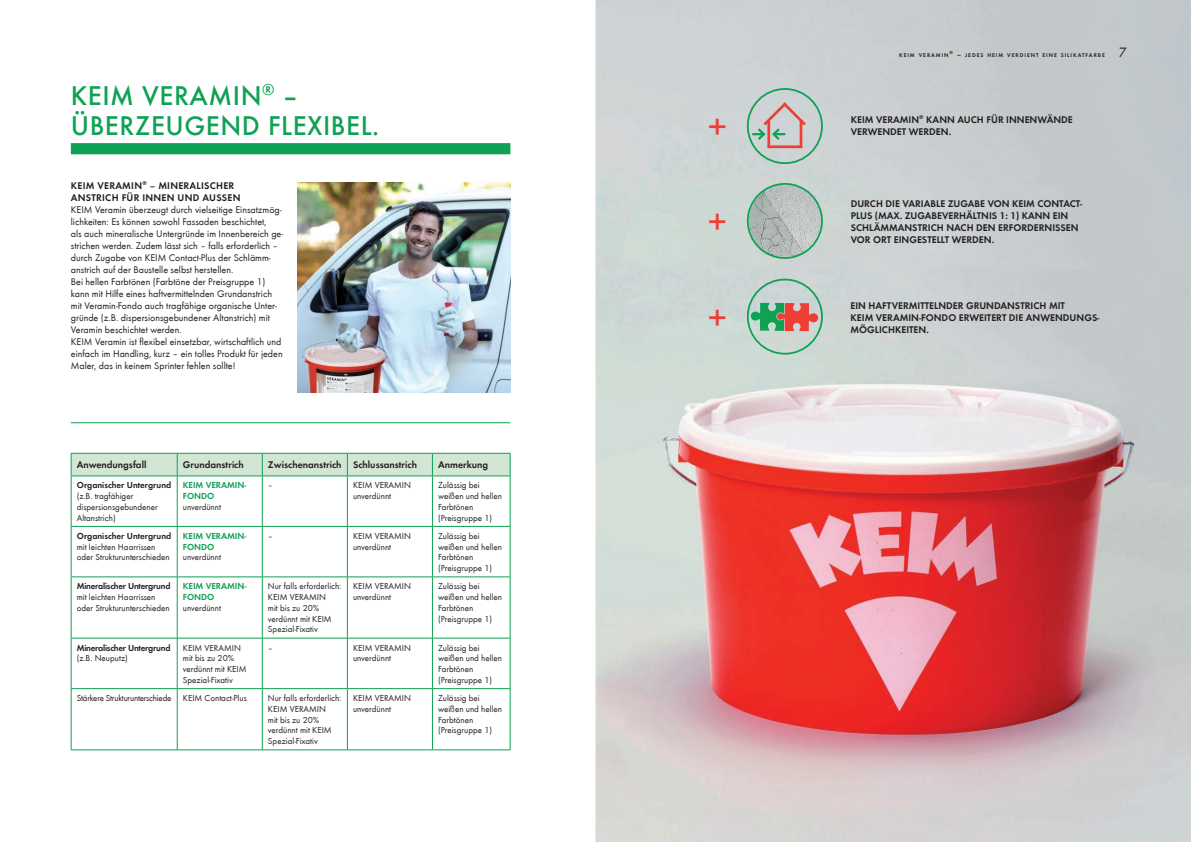
<style>
.page{position:relative;width:1191px;height:842px;background:#fff}
.page>*{position:absolute;margin:0;border:0;box-sizing:border-box;transform-origin:0 0}
.t1{font:500 35px "Futura T";color:#ee3e35}
.t2{font:500 28px/30px "Futura T";letter-spacing:.02em;color:#0fa154}
.t3{font:14px "Futura T Boo";color:#231f20}
.t4{font:10px/12px "Futura T Boo";color:#231f20}
.t5{font:10px/12px "Futura T Dem";color:#231f20}
.t6{font:10px/12px "Futura T Dem";letter-spacing:.025em;color:#231f20}
.t7{font:9px/10.8px "Futura T Boo";color:#231f20}
.t8{font:9px/10.8px "Futura T Dem";color:#0fa154}
.t9{font:9px "Futura T Dem";letter-spacing:-.02em;color:#231f20}
.t10{font:9px "Futura T Dem";color:#231f20}
.t11{font:9px "Futura T Boo";letter-spacing:-.025em;color:#231f20}
.t12{font:5.6px "Futura T Dem";letter-spacing:.17em;color:#231f20}
.s1{font-size:8px}
</style>
<div class="page">
<img style="left:595px;top:0;width:596px;height:842px">
<img style="left:298px;top:183px;width:212px;height:210px">
<div style="left:71px;top:143px;width:439px;height:11px;background:#0fa154"></div>
<div style="left:747px;top:88px;width:76px;height:76px;border:2px solid #0fa154;border-radius:50%"></div>
<svg style="left:747px;top:183px;width:76px;height:76px;background:#b4c0bb"></svg>
<hr style="left:799px;top:120px;width:3px;height:28px;background:#ee3e35">
<hr style="left:767px;top:145px;width:35px;height:3px;background:#ee3e35">
<hr style="left:767px;top:120px;width:3px;height:28px;background:#ee3e35">
<svg style="left:752px;top:100px;width:56px;height:42px;background:#c7bfbb"></svg>
<div style="left:747px;top:183px;width:76px;height:76px;border:2px solid #0fa154;border-radius:50%"></div>
<div style="left:747px;top:279px;width:76px;height:76px;border:2px solid #0fa154;border-radius:50%"></div>
<svg style="left:71px;top:453px;width:440px;height:23px;background:#c4e1cb"></svg>
<hr style="left:71px;top:476px;width:106px;height:1px;background:#0fa154">
<hr style="left:71px;top:476px;width:1px;height:50px;background:#0fa154">
<hr style="left:177px;top:476px;width:85px;height:1px;background:#0fa154">
<hr style="left:177px;top:476px;width:1px;height:50px;background:#0fa154">
<hr style="left:262px;top:476px;width:85px;height:1px;background:#0fa154">
<hr style="left:262px;top:476px;width:1px;height:50px;background:#0fa154">
<hr style="left:347px;top:476px;width:85px;height:1px;background:#0fa154">
<hr style="left:347px;top:476px;width:1px;height:50px;background:#0fa154">
<hr style="left:432px;top:476px;width:78px;height:1px;background:#0fa154">
<hr style="left:432px;top:476px;width:1px;height:50px;background:#0fa154">
<hr style="left:510px;top:476px;width:1px;height:50px;background:#0fa154">
<hr style="left:71px;top:526px;width:106px;height:1px;background:#0fa154">
<hr style="left:71px;top:527px;width:1px;height:50px;background:#0fa154">
<hr style="left:177px;top:526px;width:85px;height:1px;background:#0fa154">
<hr style="left:177px;top:527px;width:1px;height:50px;background:#0fa154">
<hr style="left:262px;top:526px;width:85px;height:1px;background:#0fa154">
<hr style="left:262px;top:527px;width:1px;height:50px;background:#0fa154">
<hr style="left:347px;top:526px;width:85px;height:1px;background:#0fa154">
<hr style="left:347px;top:527px;width:1px;height:50px;background:#0fa154">
<hr style="left:432px;top:526px;width:78px;height:1px;background:#0fa154">
<hr style="left:432px;top:527px;width:1px;height:50px;background:#0fa154">
<hr style="left:510px;top:527px;width:1px;height:50px;background:#0fa154">
<hr style="left:71px;top:577px;width:106px;height:1px;background:#0fa154">
<hr style="left:71px;top:577px;width:1px;height:61px;background:#0fa154">
<hr style="left:177px;top:577px;width:85px;height:1px;background:#0fa154">
<hr style="left:177px;top:577px;width:1px;height:61px;background:#0fa154">
<hr style="left:262px;top:577px;width:85px;height:1px;background:#0fa154">
<hr style="left:262px;top:577px;width:1px;height:61px;background:#0fa154">
<hr style="left:347px;top:577px;width:85px;height:1px;background:#0fa154">
<hr style="left:347px;top:577px;width:1px;height:61px;background:#0fa154">
<hr style="left:432px;top:577px;width:78px;height:1px;background:#0fa154">
<hr style="left:432px;top:577px;width:1px;height:61px;background:#0fa154">
<hr style="left:510px;top:577px;width:1px;height:61px;background:#0fa154">
<hr style="left:71px;top:638px;width:106px;height:1px;background:#0fa154">
<hr style="left:71px;top:638px;width:1px;height:50px;background:#0fa154">
<hr style="left:177px;top:638px;width:85px;height:1px;background:#0fa154">
<hr style="left:177px;top:638px;width:1px;height:50px;background:#0fa154">
<hr style="left:262px;top:638px;width:85px;height:1px;background:#0fa154">
<hr style="left:262px;top:638px;width:1px;height:50px;background:#0fa154">
<hr style="left:347px;top:638px;width:85px;height:1px;background:#0fa154">
<hr style="left:347px;top:638px;width:1px;height:50px;background:#0fa154">
<hr style="left:432px;top:638px;width:78px;height:1px;background:#0fa154">
<hr style="left:432px;top:638px;width:1px;height:50px;background:#0fa154">
<hr style="left:510px;top:638px;width:1px;height:50px;background:#0fa154">
<hr style="left:71px;top:688px;width:106px;height:1px;background:#0fa154">
<hr style="left:71px;top:689px;width:1px;height:61px;background:#0fa154">
<hr style="left:177px;top:688px;width:85px;height:1px;background:#0fa154">
<hr style="left:177px;top:689px;width:1px;height:61px;background:#0fa154">
<hr style="left:262px;top:688px;width:85px;height:1px;background:#0fa154">
<hr style="left:262px;top:689px;width:1px;height:61px;background:#0fa154">
<hr style="left:347px;top:688px;width:85px;height:1px;background:#0fa154">
<hr style="left:347px;top:689px;width:1px;height:61px;background:#0fa154">
<hr style="left:432px;top:688px;width:78px;height:1px;background:#0fa154">
<hr style="left:432px;top:689px;width:1px;height:61px;background:#0fa154">
<hr style="left:510px;top:689px;width:1px;height:61px;background:#0fa154">
<hr style="left:71px;top:750px;width:106px;height:1px;background:#0fa154">
<hr style="left:177px;top:750px;width:85px;height:1px;background:#0fa154">
<hr style="left:262px;top:750px;width:85px;height:1px;background:#0fa154">
<hr style="left:347px;top:750px;width:85px;height:1px;background:#0fa154">
<hr style="left:432px;top:750px;width:78px;height:1px;background:#0fa154">
<hr style="left:71px;top:422px;width:439px;height:1px;background:#0fa154">
<svg style="left:750px;top:303px;width:68px;height:28px;background:#9e8f73"></svg>
<h2 class="t2" style="left:71px;top:80px;width:310px">KEIM VERAMIN<sup>®</sup> –<br>ÜBERZEUGEND FLEXIBEL.</h2>
<p class="t6" style="left:71px;top:179px;width:171px">KEIM VERAMIN<sup>®</sup> – MINERALISCHER<br>ANSTRICH FÜR INNEN UND AUSSEN</p>
<p class="t4" style="left:71px;top:203px;width:214px">KEIM Veramin überzeugt durch vielseitige Einsatzmög&shy;lichkeiten: Es können sowohl Fassaden beschichtet,<br>als auch mineralische Untergründe im Innenbereich ge&shy;strichen werden. Zudem lässt sich – falls erforderlich – durch Zugabe von KEIM Contact-Plus der Schlämm&shy;anstrich auf der Baustelle selbst herstellen.<br>Bei hellen Farbtönen (Farbtöne der Preisgruppe 1) kann mit Hilfe eines haftvermittelnden Grundanstrich mit Veramin-Fondo auch tragfähige organische Unter&shy;gründe (z.B. dispersionsgebundener Altanstrich) mit Veramin beschichtet werden.<br>KEIM Veramin ist flexibel einsetzbar, wirtschaftlich und einfach im Handling, kurz – ein tolles Produkt für jeden Maler, das in keinem Sprinter fehlen sollte!</p>
<p class="t5" style="left:77px;top:459px;width:71px">Anwendungsfall</p>
<p class="t5" style="left:183px;top:459px;width:62px">Grundanstrich</p>
<p class="t5" style="left:268px;top:459px;width:151px">Zwischenanstrich Schlussanstrich</p>
<p class="t5" style="left:438px;top:459px;width:52px">Anmerkung</p>
<p class="t10" style="left:77px;top:480px;width:96px">Organischer Untergrund</p>
<p class="t7" style="left:77px;top:491px;width:82px">(z.B. tragfähiger dispersionsgebundener<br>Altanstrich)</p>
<p class="t7" style="left:268px;top:480px;width:7px">–</p>
<p class="t7" style="left:353px;top:480px;width:60px">KEIM VERAMIN unverdünnt</p>
<p class="t7" style="left:438px;top:480px;width:65px">Zulässig bei weißen und hellen<br>Farbtönen (Preisgruppe 1)</p>
<p class="t8" style="left:183px;top:480px;width:65px">KEIM VERAMIN-<br>FONDO</p>
<p class="t7" style="left:183px;top:502px;width:40px">unverdünnt</p>
<p class="t10" style="left:77px;top:530px;width:96px">Organischer Untergrund</p>
<p class="t7" style="left:77px;top:541px;width:94px">mit leichten Haarrissen oder Strukturunterschieden</p>
<p class="t9" style="left:77px;top:581px;width:95px">Mineralischer Untergrund</p>
<p class="t7" style="left:77px;top:592px;width:94px">mit leichten Haarrissen oder Strukturunterschieden</p>
<p class="t8" style="left:183px;top:530px;width:65px">KEIM VERAMIN-<br>FONDO</p>
<p class="t7" style="left:183px;top:552px;width:40px">unverdünnt</p>
<p class="t8" style="left:183px;top:581px;width:65px">KEIM VERAMIN-<br>FONDO</p>
<p class="t7" style="left:183px;top:602px;width:40px">unverdünnt</p>
<p class="t7" style="left:268px;top:530px;width:7px">–</p>
<p class="t7" style="left:353px;top:530px;width:60px">KEIM VERAMIN unverdünnt</p>
<p class="t7" style="left:438px;top:530px;width:65px">Zulässig bei weißen und hellen<br>Farbtönen (Preisgruppe 1)</p>
<p class="t7" style="left:268px;top:581px;width:75px">Nur falls erforderlich:<br>KEIM VERAMIN<br>mit bis zu 20% verdünnt mit KEIM<br>Spezial-Fixativ</p>
<p class="t7" style="left:353px;top:581px;width:60px">KEIM VERAMIN unverdünnt</p>
<p class="t7" style="left:438px;top:581px;width:65px">Zulässig bei weißen und hellen<br>Farbtönen (Preisgruppe 1)</p>
<p class="t9" style="left:77px;top:642px;width:95px">Mineralischer Untergrund</p>
<p class="t7" style="left:77px;top:653px;width:52px">(z.B. Neuputz)</p>
<p class="t7" style="left:183px;top:642px;width:65px">KEIM VERAMIN mit bis zu 20% verdünnt mit KEIM<br>Spezial-Fixativ</p>
<p class="t7" style="left:268px;top:642px;width:7px">–</p>
<p class="t7" style="left:353px;top:642px;width:60px">KEIM VERAMIN unverdünnt</p>
<p class="t7" style="left:438px;top:642px;width:65px">Zulässig bei weißen und hellen<br>Farbtönen (Preisgruppe 1)</p>
<p class="t11" style="left:77px;top:693px;width:96px">Stärkere Strukturunterschiede</p>
<p class="t7" style="left:183px;top:693px;width:65px">KEIM Contact-Plus</p>
<p class="t7" style="left:268px;top:693px;width:75px">Nur falls erforderlich:<br>KEIM VERAMIN<br>mit bis zu 20% verdünnt mit KEIM<br>Spezial-Fixativ</p>
<p class="t7" style="left:353px;top:693px;width:60px">KEIM VERAMIN unverdünnt</p>
<p class="t7" style="left:438px;top:693px;width:65px">Zulässig bei weißen und hellen<br>Farbtönen (Preisgruppe 1)</p>
<h1 class="t1" style="left:707px;top:107px;width:21px">+</h1>
<h1 class="t1" style="left:707px;top:202px;width:21px">+</h1>
<p class="t12" style="left:899px;top:52px;width:207px">KEIM VERAMIN<sup>®</sup> <span class="s1">–</span> JEDES HEIM VERDIENT EINE SILIKATFARBE</p>
<h3 class="t3" style="left:1119px;top:44px;width:9px">7</h3>
<p class="t5" style="left:850px;top:113px;width:224px">KEIM VERAMIN<sup>®</sup> KANN AUCH FÜR INNENWÄNDE<br>VERWENDET WERDEN.</p>
<p class="t5" style="left:850px;top:197px;width:233px">DURCH DIE VARIABLE ZUGABE VON KEIM CONTACT-PLUS (MAX. ZUGABEVERHÄLTNIS 1: 1) KANN EIN SCHLÄMMANSTRICH NACH DEN ERFORDERNISSEN VOR ORT EINGESTELLT WERDEN.</p>
<h1 class="t1" style="left:707px;top:298px;width:21px">+</h1>
<p class="t5" style="left:850px;top:299px;width:250px">EIN HAFTVERMITTELNDER GRUNDANSTRICH MIT<br>KEIM VERAMIN-FONDO ERWEITERT DIE ANWENDUNGS-<br>MÖGLICHKEITEN.</p>
</div>
